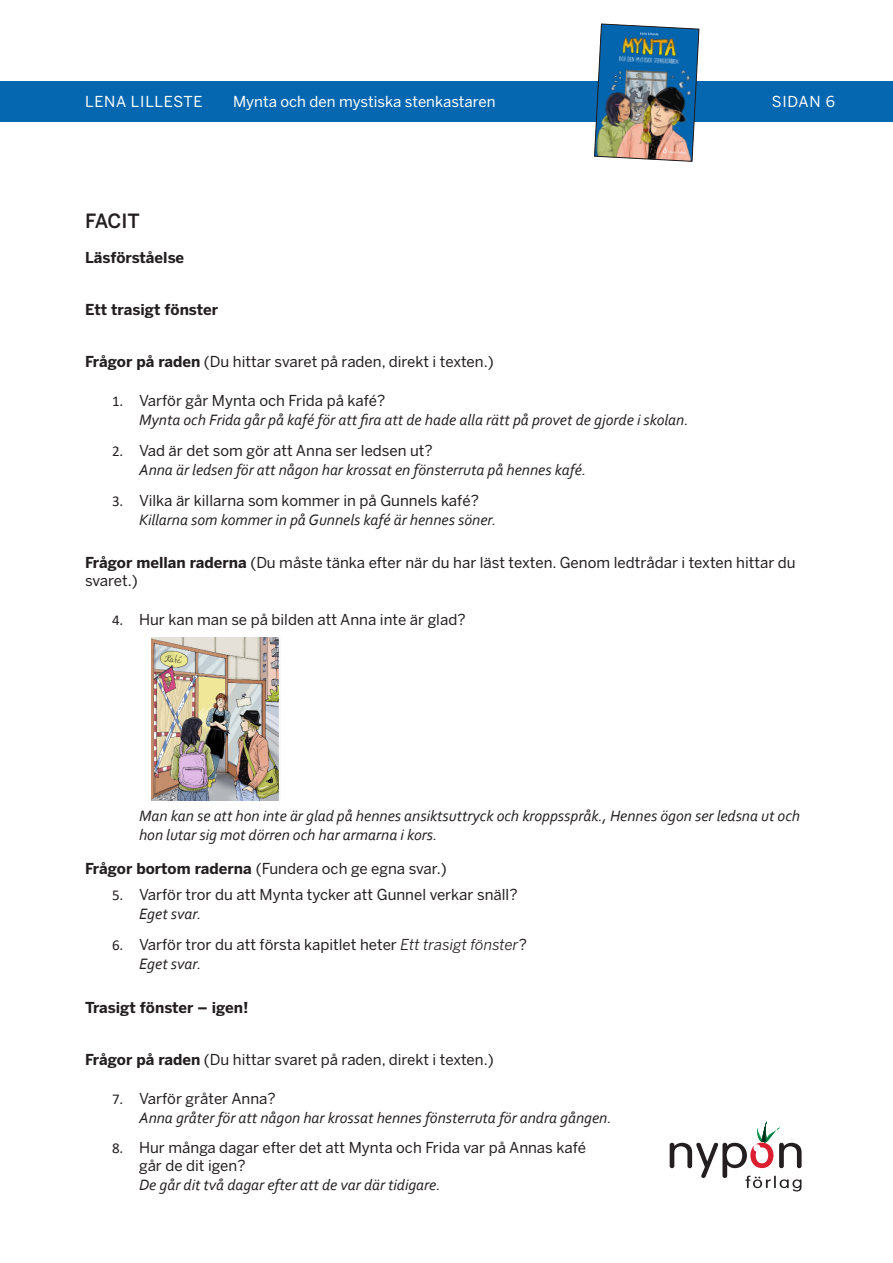
<style>
.page{position:relative;width:893px;height:1263px;background:#fff}
.page>*{position:absolute;margin:0;border:0;box-sizing:border-box;transform-origin:0 0}
.t1{font:500 19.5px "Benton Sans";letter-spacing:-.02em;color:#231f20}
.Svar{font:italic 15.75px/18.9px "Corbel";color:#231f20}
.Mellanrubrik{font:15px/18px "Benton Sans";color:#231f20}
.Mellanrubrik-2{font:700 15px "Benton Sans";color:#231f20}
.Brödtext{font:15px "Benton Sans";color:#231f20}
.t2{font:15px "Benton Sans";color:#fff}
.t3{font:15px "Benton Sans";letter-spacing:.05em;color:#fff}
.s1{font-weight:700}
.s2{font-family:"Calibri"}
.s3{font-style:italic}
</style>
<div class="page">
<div style="left:0;top:81px;width:893px;height:40px;background:#0567b0"></div>
<svg style="left:670px;top:1121px;width:132px;height:70px"></svg>
<img style="left:594px;top:23px;width:105px;height:139px">
<img style="left:152px;top:638px;width:129px;height:163px">
<p class="t3" style="left:85px;top:93px;width:119px">LENA LILLESTE</p>
<p class="t2" style="left:233px;top:93px;width:264px">Mynta och den mystiska stenkastaren</p>
<p class="t2" style="left:772px;top:93px;width:65px">SIDAN 6</p>
<h1 class="t1" style="left:85px;top:210px;width:56px">FACIT</h1>
<p class="Mellanrubrik-2" style="left:85px;top:249px;width:101px">Läsförståelse</p>
<p class="Mellanrubrik-2" style="left:85px;top:301px;width:135px">Ett trasigt fönster</p>
<p class="Mellanrubrik" style="left:85px;top:353px;width:410px"><span class="s1">Frågor på raden</span> (Du hittar svaret på raden, direkt i texten.)</p>
<p class="Mellanrubrik" style="left:112px;top:392px;width:275px"><span class="s2">1.</span> Varför går Mynta och Frida på kafé?</p>
<p class="Svar" style="left:139px;top:410px;width:551px">Mynta och Frida går på kafé för att fira att de hade alla rätt på provet de gjorde i skolan.</p>
<p class="Mellanrubrik" style="left:112px;top:442px;width:322px"><span class="s2">2.</span> Vad är det som gör att Anna ser ledsen ut?</p>
<p class="Svar" style="left:139px;top:460px;width:449px">Anna är ledsen för att någon har krossat en fönsterruta på hennes kafé.</p>
<p class="Mellanrubrik" style="left:112px;top:491px;width:368px"><span class="s2">3.</span> Vilka är killarna som kommer in på Gunnels kafé?</p>
<p class="Svar" style="left:139px;top:509px;width:359px">Killarna som kommer in på Gunnels kafé är hennes söner.</p>
<p class="Mellanrubrik" style="left:85px;top:554px;width:712px"><span class="s1">Frågor mellan raderna</span> (Du måste tänka efter när du har läst texten. Genom ledtrådar i texten hittar du svaret.)</p>
<p class="Mellanrubrik" style="left:112px;top:611px;width:355px"><span class="s2">4.</span> Hur kan man se på bilden att Anna inte är glad?</p>
<p class="Svar" style="left:139px;top:806px;width:663px">Man kan se att hon inte är glad på hennes ansiktsuttryck och kroppsspråk., Hennes ögon ser ledsna ut och hon lutar sig mot dörren och har armarna i kors.</p>
<p class="Brödtext" style="left:85px;top:860px;width:363px"><span class="s1">Frågor bortom raderna</span> (Fundera och ge egna svar.)</p>
<p class="Mellanrubrik" style="left:112px;top:886px;width:407px"><span class="s2">5.</span> Varför tror du att Mynta tycker att Gunnel verkar snäll?</p>
<p class="Svar" style="left:139px;top:904px;width:64px">Eget svar.</p>
<p class="Mellanrubrik" style="left:112px;top:936px;width:416px"><span class="s2">6.</span> Varför tror du att första kapitlet heter <span class="s3">Ett trasigt fönster</span>?</p>
<p class="Svar" style="left:139px;top:954px;width:64px">Eget svar.</p>
<p class="Mellanrubrik-2" style="left:85px;top:998px;width:165px">Trasigt fönster – igen!</p>
<p class="Mellanrubrik" style="left:85px;top:1050px;width:410px"><span class="s1">Frågor på raden</span> (Du hittar svaret på raden, direkt i texten.)</p>
<p class="Mellanrubrik" style="left:112px;top:1089px;width:165px"><span class="s2">7.</span> Varför gråter Anna?</p>
<p class="Svar" style="left:139px;top:1107px;width:474px">Anna gråter för att någon har krossat hennes fönsterruta för andra gången.</p>
<p class="Mellanrubrik" style="left:139px;top:1139px;width:449px;text-indent:-27px"><span class="s2">8.</span> Hur många dagar efter det att Mynta och Frida var på Annas kafé går de dit igen?</p>
<p class="Svar" style="left:139px;top:1175px;width:303px">De går dit två dagar efter att de var där tidigare.</p>
</div>
